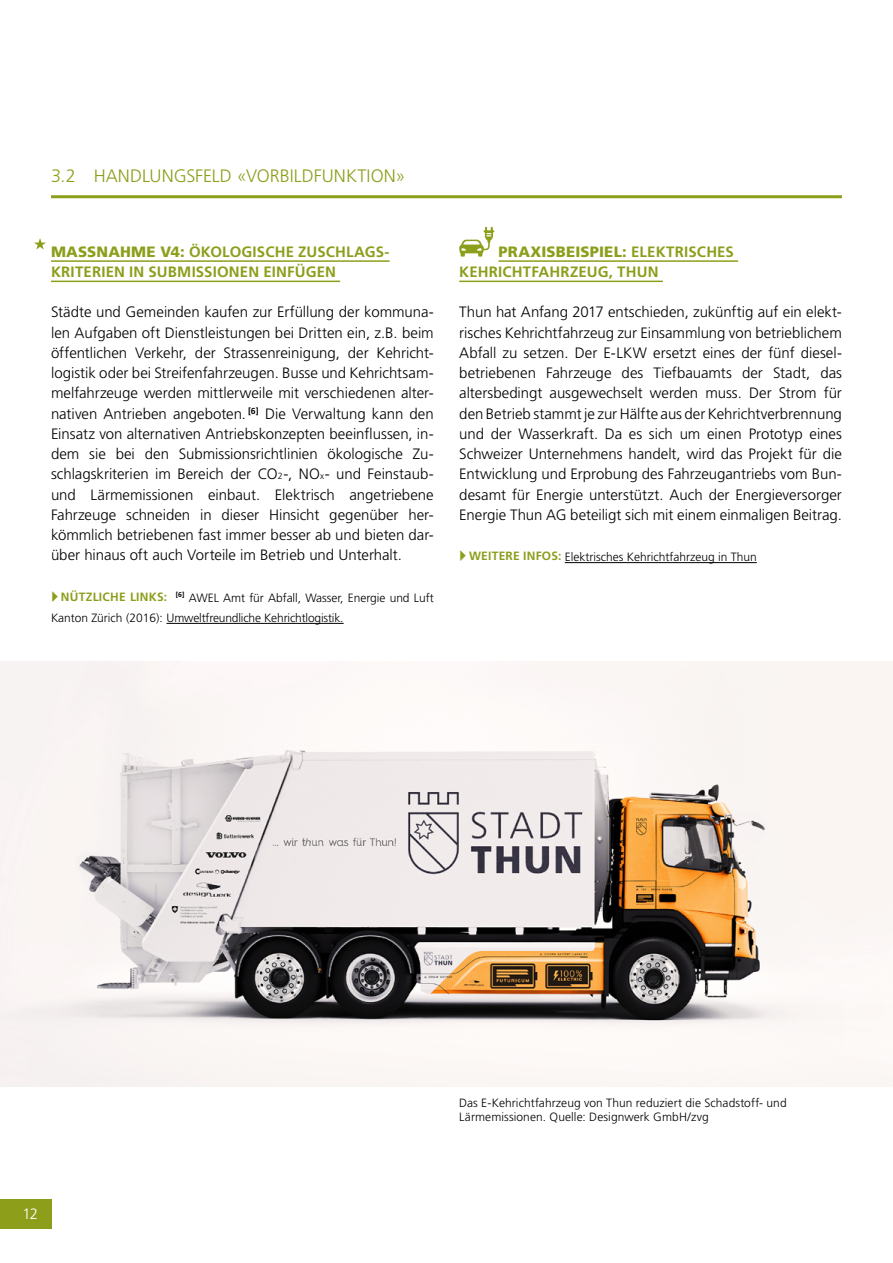
<style>
.page{position:relative;width:893px;height:1263px;background:#fff}
.page>*{position:absolute;margin:0;border:0;box-sizing:border-box;transform-origin:0 0}
.Kapiteltitel_Übersic{font:300 18px "Frutiger LT Std";color:#8d9e1b}
.Fliesstext{font:300 15px/20.2px "Frutiger LT Std";letter-spacing:-.005em;color:#000;text-align:justify}
.Fliesstext-2{font:700 15px/20.2px "Frutiger LT Std";letter-spacing:.01em;color:#8d9e1b}
.Paragraphentitel_Lin{font:700 15px/20.2px "Frutiger LT Std";letter-spacing:.01em;color:#8d9e1b}
.Seitenzahl{font:300 15px "Frutiger LT Std";color:#fff}
.Fliesstext-3{font:300 12px/20.2px "Frutiger LT Std";letter-spacing:-.005em;color:#000}
.Legende{font:300 12px/13.5px "Frutiger LT Std";letter-spacing:.005em;color:#000}
.s1{font-weight:900}
.s2{font-size:9px}
.s3{font-weight:700;color:#8d9e1b}
</style>
<div class="page">
<div style="left:0;top:1199px;width:51px;height:30px;background:#8d9e1b"></div>
<hr style="left:51px;top:260px;width:339px;height:2px;background:#8d9e1b">
<hr style="left:51px;top:281px;width:289px;height:1px;background:#8d9e1b">
<hr style="left:166px;top:623px;width:178px;height:1px;background:#000">
<svg style="left:34px;top:238px;width:12px;height:12px"></svg>
<hr style="left:499px;top:260px;width:239px;height:2px;background:#8d9e1b">
<hr style="left:459px;top:281px;width:204px;height:1px;background:#8d9e1b">
<hr style="left:565px;top:562px;width:192px;height:1px;background:#000">
<svg style="left:459px;top:227px;width:35px;height:30px"></svg>
<hr style="left:51px;top:195px;width:791px;height:3px;background:#8d9e1b">
<img style="left:0;top:662px;width:893px;height:425px">
<p class="Kapiteltitel_Übersic" style="left:51px;top:166px;width:356px">3.2 HANDLUNGSFELD «VORBILDFUNKTION»</p>
<p class="Fliesstext-2" style="left:51px;top:241px;width:339px"><span class="s1">MASSNAHME V4:</span> ÖKOLOGISCHE ZUSCHLAGS-<br>KRITERIEN IN SUBMISSIONEN EINFÜGEN</p>
<p class="Fliesstext" style="left:51px;top:302px;width:384px">Städte und Gemeinden kaufen zur Erfüllung der kommuna&shy;len Aufgaben oft Dienstleistungen bei Dritten ein, z.B. beim öffentlichen Verkehr, der Strassenreinigung, der Kehricht&shy;logistik oder bei Streifenfahrzeugen. Busse und Kehrichtsam&shy;melfahrzeuge werden mittlerweile mit verschiedenen alter&shy;nativen Antrieben angeboten. <sup>[6]</sup> Die Verwaltung kann den Einsatz von alternativen Antriebskonzepten beeinflussen, in&shy;dem sie bei den Submissionsrichtlinien ökologische Zu&shy;schlagskriterien im Bereich der CO<span class="s2">2</span>-, NO<span class="s2">x</span>- und Feinstaub&shy;und Lärmemissionen einbaut. Elektrisch angetriebene Fahrzeuge schneiden in dieser Hinsicht gegenüber her&shy;kömmlich betriebenen fast immer besser ab und bieten dar&shy;über hinaus oft auch Vorteile im Betrieb und Unterhalt.</p>
<p class="Fliesstext-3" style="left:51px;top:587px;width:384px;text-indent:10px"><span class="s3">NÜTZLICHE LINKS:</span> <sup>[6]</sup> AWEL Amt für Abfall, Wasser, Energie und Luft<br>Kanton Zürich (2016): Umweltfreundliche Kehrichtlogistik.</p>
<p class="Paragraphentitel_Lin" style="left:459px;top:241px;width:276px;text-indent:39px"><span class="s1">PRAXISBEISPIEL:</span> ELEKTRISCHES<br>KEHRICHTFAHRZEUG, THUN</p>
<p class="Fliesstext" style="left:459px;top:302px;width:384px">Thun hat Anfang 2017 entschieden, zukünftig auf ein elekt&shy;risches Kehrichtfahrzeug zur Einsammlung von betrieblichem Abfall zu setzen. Der E-LKW ersetzt eines der fünf diesel&shy;betriebenen Fahrzeuge des Tiefbauamts der Stadt, das altersbedingt ausgewechselt werden muss. Der Strom für den Betrieb stammt je zur Hälfte aus der Kehrichtverbrennung und der Wasserkraft. Da es sich um einen Prototyp eines Schweizer Unternehmens handelt, wird das Projekt für die Entwicklung und Erprobung des Fahrzeugantriebs vom Bun&shy;desamt für Energie unterstützt. Auch der Energieversorger Energie Thun AG beteiligt sich mit einem einmaligen Beitrag.</p>
<p class="Fliesstext-3" style="left:469px;top:547px;width:289px"><span class="s3">WEITERE INFOS:</span> Elektrisches Kehrichtfahrzeug in Thun</p>
<p class="Seitenzahl" style="left:23px;top:1206px;width:17px">12</p>
<p class="Legende" style="left:459px;top:1096px;width:329px">Das E-Kehrichtfahrzeug von Thun reduziert die Schadstoff- und<br>Lärmemissionen. Quelle: Designwerk GmbH/zvg</p>
</div>
